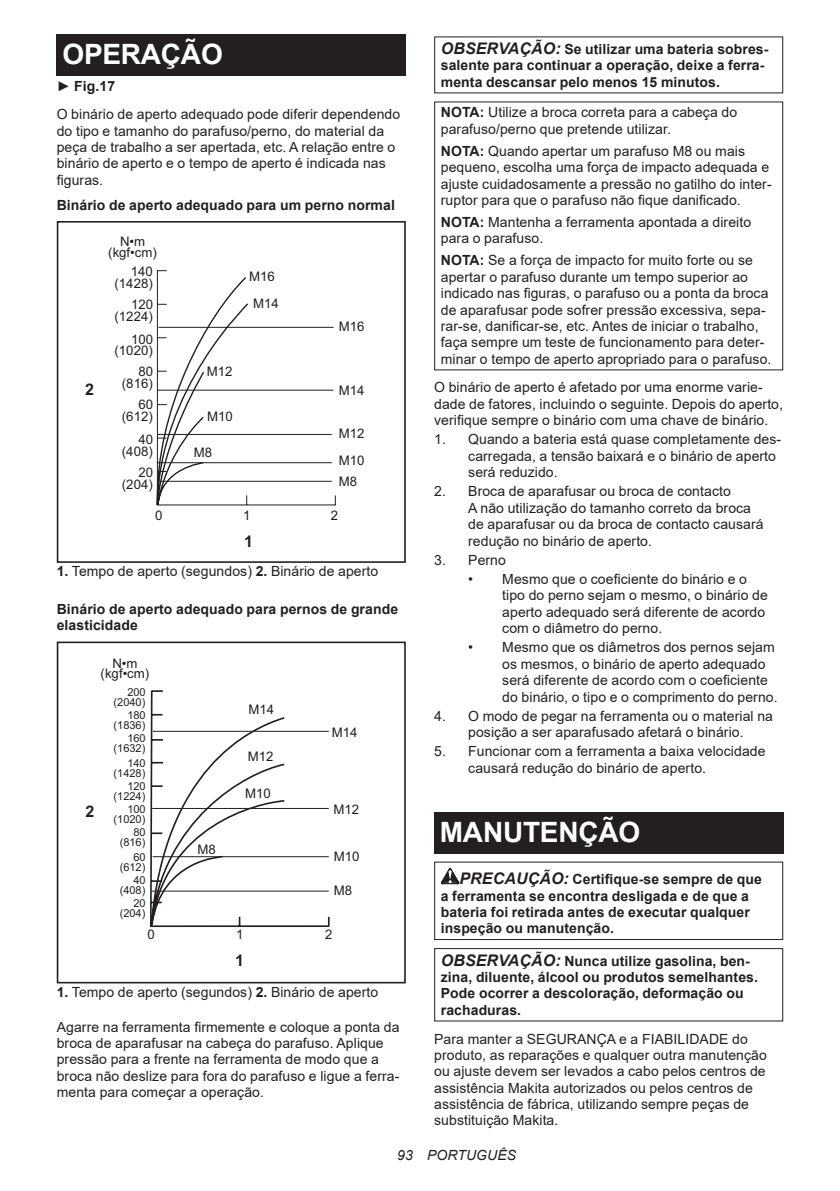
<style>
.page{position:relative;width:840px;height:1191px;background:#fff}
.page>*{position:absolute;margin:0;border:0;box-sizing:border-box;transform-origin:0 0}
.t1{font:700 28px "Arial";letter-spacing:-.01em;color:#fff}
.t2{font:700 16px "Arial";color:#231f20}
.t3{font:14px/16.4px "Arial";letter-spacing:.005em;color:#231f20}
.t4{font:700 14px/16.4px "Arial";letter-spacing:.005em;color:#231f20}
.t5{font:italic 14px "Arial";letter-spacing:.005em;color:#231f20}
.t6{font:13.2px/10.6px "Arial";color:#231f20;text-align:center}
.t7{font:11px/23px "Arial";color:#231f20;text-align:justify}
.s1{font-weight:700}
.s2{font-style:italic;font-size:16px}
</style>
<div class="page">
<div style="left:57px;top:34px;width:348px;height:41px;background:#231f20"></div>
<div style="left:57px;top:221px;width:348px;height:342px;border:2px solid #231f20"></div>
<svg style="left:156px;top:270px;width:180px;height:236px"></svg>
<svg style="left:150px;top:690px;width:180px;height:238px"></svg>
<hr style="left:152px;top:731px;width:176px;height:1px;background:#231f20">
<hr style="left:152px;top:808px;width:176px;height:1px;background:#231f20">
<hr style="left:152px;top:856px;width:176px;height:1px;background:#231f20">
<hr style="left:151px;top:890px;width:177px;height:1px;background:#231f20">
<svg style="left:150px;top:716px;width:136px;height:211px"></svg>
<div style="left:57px;top:641px;width:348px;height:342px;border:2px solid #231f20"></div>
<div style="left:434px;top:812px;width:348px;height:41px;background:#231f20"></div>
<svg style="left:440px;top:868px;width:19px;height:16px"></svg>
<div style="left:434px;top:861px;width:348px;height:79px;border:1px solid #231f20"></div>
<div style="left:434px;top:948px;width:348px;height:73px;border:1px solid #231f20"></div>
<h1 class="t1" style="left:62px;top:34px;width:162px">OPERAÇÃO</h1>
<p class="t3" style="left:57px;top:73px;width:345px;line-height:27.8px">► <span class="s1">Fig.17<br></span>O binário de aperto adequado pode diferir dependendo</p>
<p class="t3" style="left:57px;top:122px;width:340px">do tipo e tamanho do parafuso/perno, do material da peça de trabalho a ser apertada, etc. A relação entre o binário de aperto e o tempo de aperto é indicada nas figuras.</p>
<p class="t4" style="left:57px;top:197px;width:339px">Binário de aperto adequado para um perno normal</p>
<p class="t6" style="left:108px;top:236px;width:50px">N•m (kgf•cm)</p>
<p class="t6" style="left:253px;top:298px;width:27px">M14</p>
<p class="t6" style="left:114px;top:265px;width:40px;line-height:11.6px;text-align:right">140 (1428)</p>
<p class="t6" style="left:114px;top:311px;width:40px">(1224)</p>
<p class="t6" style="left:114px;top:345px;width:40px">(1020)</p>
<p class="t6" style="left:122px;top:378px;width:32px">(816)</p>
<p class="t6" style="left:122px;top:411px;width:32px">(612)</p>
<p class="t6" style="left:122px;top:446px;width:32px">(408)</p>
<p class="t6" style="left:122px;top:479px;width:32px">(204)</p>
<p class="t6" style="left:249px;top:271px;width:27px">M16</p>
<p class="t6" style="left:131px;top:299px;width:24px">120</p>
<p class="t6" style="left:131px;top:333px;width:24px">100</p>
<p class="t6" style="left:138px;top:366px;width:16px">80</p>
<p class="t6" style="left:138px;top:399px;width:16px">60</p>
<p class="t6" style="left:138px;top:434px;width:16px">40</p>
<p class="t6" style="left:138px;top:467px;width:16px">20</p>
<p class="t6" style="left:338px;top:321px;width:27px">M16</p>
<p class="t6" style="left:207px;top:366px;width:27px">M12</p>
<p class="t6" style="left:207px;top:411px;width:27px">M10</p>
<p class="t6" style="left:194px;top:447px;width:20px">M8</p>
<p class="t2" style="left:85px;top:378px;width:10px">2</p>
<p class="t6" style="left:338px;top:384px;width:27px">M14</p>
<p class="t6" style="left:338px;top:421px;width:27px;line-height:26px;text-align:left">M12<br>M10</p>
<p class="t6" style="left:338px;top:476px;width:20px">M8</p>
<p class="t6" style="left:155px;top:510px;width:9px">0</p>
<p class="t6" style="left:243px;top:510px;width:9px">1</p>
<p class="t2" style="left:244px;top:530px;width:10px">1</p>
<p class="t6" style="left:331px;top:510px;width:9px">2</p>
<p class="t3" style="left:57px;top:563px;width:323px"><span class="s1">1.</span> Tempo de aperto (segundos) <span class="s1">2.</span> Binário de aperto</p>
<p class="t4" style="left:57px;top:601px;width:343px">Binário de aperto adequado para pernos de grande elasticidade</p>
<p class="t6" style="left:101px;top:657px;width:50px">N•m (kgf•cm)</p>
<p class="t7" style="left:113px;top:690px;width:33px">(2040) (1836) (1632)</p>
<p class="t7" style="left:113px;top:761px;width:33px;text-align:center">(1428) (1224) (1020) (816)</p>
<p class="t7" style="left:120px;top:855px;width:27px">(612) (408) (204)</p>
<p class="t6" style="left:147px;top:929px;width:9px">0</p>
<p class="t6" style="left:236px;top:929px;width:9px">1</p>
<p class="t6" style="left:325px;top:929px;width:9px">2</p>
<p class="t7" style="left:127px;top:681px;width:20px">200<br>180<br>160</p>
<p class="t7" style="left:127px;top:752px;width:20px;text-align:center">140<br>120<br>100<br>80</p>
<p class="t7" style="left:133px;top:846px;width:14px">60<br>40<br>20</p>
<p class="t6" style="left:248px;top:704px;width:27px">M14</p>
<p class="t6" style="left:248px;top:750px;width:27px">M12</p>
<p class="t6" style="left:332px;top:727px;width:27px">M14</p>
<p class="t6" style="left:245px;top:788px;width:27px">M10</p>
<p class="t6" style="left:333px;top:803px;width:27px">M12</p>
<p class="t6" style="left:334px;top:851px;width:27px">M10</p>
<p class="t6" style="left:334px;top:885px;width:20px">M8</p>
<p class="t2" style="left:86px;top:800px;width:10px">2</p>
<p class="t6" style="left:197px;top:843px;width:20px">M8</p>
<p class="t2" style="left:235px;top:949px;width:10px">1</p>
<p class="t3" style="left:57px;top:983px;width:323px"><span class="s1">1.</span> Tempo de aperto (segundos) <span class="s1">2.</span> Binário de aperto</p>
<p class="t3" style="left:57px;top:1018px;width:344px">Agarre na ferramenta firmemente e coloque a ponta da broca de aparafusar na cabeça do parafuso. Aplique pressão para a frente na ferramenta de modo que a broca não deslize para fora do parafuso e ligue a ferra&shy;menta para começar a operação.</p>
<p class="t4" style="left:440px;top:41px;width:329px"><span class="s2">OBSERVAÇÃO:</span> Se utilizar uma bateria sobres&shy;salente para continuar a operação, deixe a ferra&shy;menta descansar pelo menos 15 minutos.</p>
<p class="t3" style="left:440px;top:104px;width:297px"><span class="s1">NOTA:</span> Utilize a broca correta para a cabeça do parafuso/perno que pretende utilizar.</p>
<p class="t3" style="left:440px;top:143px;width:332px"><span class="s1">NOTA:</span> Quando apertar um parafuso M8 ou mais pequeno, escolha uma força de impacto adequada e ajuste cuidadosamente a pressão no gatilho do inter&shy;ruptor para que o parafuso não fique danificado.</p>
<p class="t3" style="left:440px;top:214px;width:312px"><span class="s1">NOTA:</span> Mantenha a ferramenta apontada a direito para o parafuso.</p>
<p class="t3" style="left:440px;top:252px;width:332px"><span class="s1">NOTA:</span> Se a força de impacto for muito forte ou se apertar o parafuso durante um tempo superior ao indicado nas figuras, o parafuso ou a ponta da broca de aparafusar pode sofrer pressão excessiva, sepa&shy;rar-se, danificar-se, etc. Antes de iniciar o trabalho, faça sempre um teste de funcionamento para deter&shy;minar o tempo de aperto apropriado para o parafuso.</p>
<p class="t3" style="left:434px;top:379px;width:350px">O binário de aperto é afetado por uma enorme varie&shy;dade de fatores, incluindo o seguinte. Depois do aperto, verifique sempre o binário com uma chave de binário.</p>
<p class="t3" style="left:468px;top:431px;width:314px;text-indent:-34px">1. Quando a bateria está quase completamente des&shy;carregada, a tensão baixará e o binário de aperto será reduzido.</p>
<p class="t3" style="left:468px;top:483px;width:297px;text-indent:-34px">2. Broca de aparafusar ou broca de contacto<br>A não utilização do tamanho correto da broca de aparafusar ou da broca de contacto causará redução no binário de aperto.</p>
<p class="t3" style="left:434px;top:551px;width:73px">3. Perno</p>
<p class="t3" style="left:502px;top:571px;width:267px;text-indent:-34px">• Mesmo que o coeficiente do binário e o tipo do perno sejam o mesmo, o binário de aperto adequado será diferente de acordo com o diâmetro do perno.</p>
<p class="t3" style="left:502px;top:639px;width:277px;text-indent:-34px">• Mesmo que os diâmetros dos pernos sejam os mesmos, o binário de aperto adequado será diferente de acordo com o coeficiente do binário, o tipo e o comprimento do perno.</p>
<p class="t3" style="left:434px;top:707px;width:340px;text-align:center">4. O modo de pegar na ferramenta ou o material na posição a ser aparafusado afetará o binário.</p>
<p class="t3" style="left:468px;top:743px;width:298px;text-indent:-34px">5. Funcionar com a ferramenta a baixa velocidade causará redução do binário de aperto.</p>
<h1 class="t1" style="left:439px;top:812px;width:202px">MANUTENÇÃO</h1>
<p class="t4" style="left:440px;top:871px;width:322px;text-indent:19px"><span class="s2">PRECAUÇÃO:</span> Certifique-se sempre de que a ferramenta se encontra desligada e de que a bateria foi retirada antes de executar qualquer inspeção ou manutenção.</p>
<p class="t4" style="left:440px;top:952px;width:318px"><span class="s2">OBSERVAÇÃO:</span> Nunca utilize gasolina, ben&shy;zina, diluente, álcool ou produtos semelhantes.<br>Pode ocorrer a descoloração, deformação ou rachaduras.</p>
<p class="t3" style="left:434px;top:1030px;width:334px">Para manter a SEGURANÇA e a FIABILIDADE do produto, as reparações e qualquer outra manutenção ou ajuste devem ser levados a cabo pelos centros de assistência Makita autorizados ou pelos centros de assistência de fábrica, utilizando sempre peças de substituição Makita.</p>
<p class="t5" style="left:397px;top:1146px;width:120px">93 PORTUGUÊS</p>
</div>
